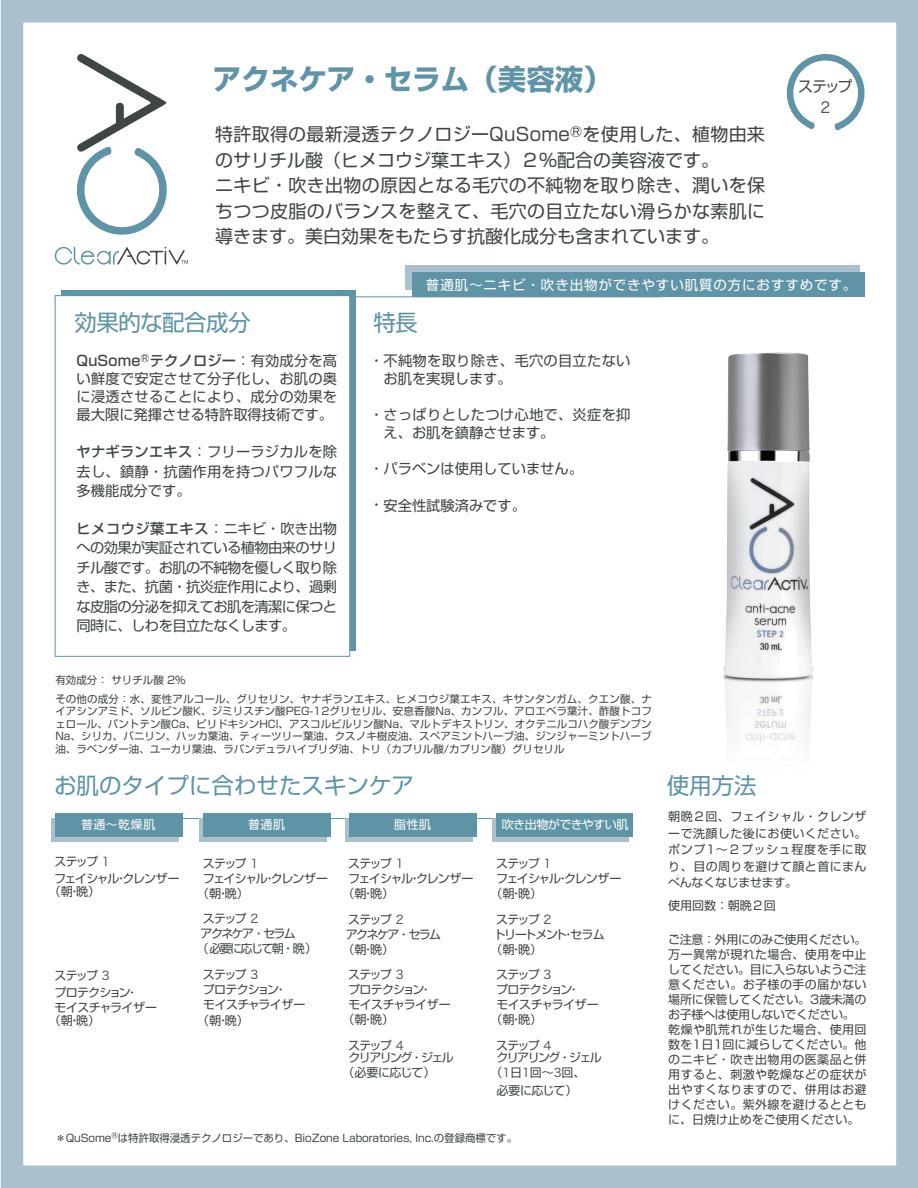
<style>
.page{position:relative;width:918px;height:1188px;background:#fff}
.page>*{position:absolute;margin:0;border:0;box-sizing:border-box;transform-origin:0 0}
.t1{font:700 28.5px "Shin Go Pro";color:#5f94a7}
.t2{font:22.5px "Shin Go Pro";color:#5f94a7}
.t3{font:22.5px "Shin Go Pro";letter-spacing:-.025em;color:#5f94a7}
.t4{font:18px/25.5px "Shin Go Pro";letter-spacing:.015em;color:#3f4645}
.t5{font:15px "Shin Go Pro";color:#3f4645}
.t6{font:15px "Hira Kaku Pro W3";color:#3f4645}
.t7{font:14.25px/19.5px "Shin Go Pro";color:#3f4645;text-align:justify}
.t8{font:14.25px/18px "Shin Go Pro";letter-spacing:.02em;color:#3f4645}
.t9{font:13.5px "Shin Go Pro";letter-spacing:.065em;color:#fff}
.t10{font:12px/15px "Shin Go Pro";letter-spacing:.035em;color:#3f4645}
.t11{font:12px/16.5px "Shin Go Pro";letter-spacing:-.03em;color:#3f4645;text-align:center}
.t12{font:12px/15px "Shin Go Pro";letter-spacing:-.13em;color:#3f4645}
.t13{font:12px "Shin Go Pro";letter-spacing:-.095em;color:#3f4645}
.t14{font:12px/12.9px "Shin Go Pro";letter-spacing:-.05em;color:#3f4645}
.t15{font:12px/12.9px "Shin Go Pro";letter-spacing:-.135em;color:#3f4645}
.t16{font:12px/17.1px "Shin Go Pro";letter-spacing:-.075em;color:#3f4645}
.t17{font:12px/15px "Shin Go Pro";letter-spacing:-.055em;color:#3f4645}
.t18{font:12px/15px "Shin Go Pro";letter-spacing:-.11em;color:#3f4645}
.t19{font:12px/17.1px "Shin Go Pro";letter-spacing:-.105em;color:#3f4645}
.t20{font:12px "Shin Go Pro";letter-spacing:-.025em;color:#fff}
.t21{font:12px "Shin Go Pro";letter-spacing:-.045em;color:#fff}
.t22{font:12px "Shin Go Pro";letter-spacing:-.005em;color:#3f4645}
.t23{font:10.5px/12.6px "Shin Go Pro";color:#3f4645}
.s1{font-weight:500}
.s2{font-family:"Hira Kaku Pro W3"}
</style>
<div class="page">
<img style="left:722px;top:352px;width:91px;height:391px">
<div style="left:406px;top:265px;width:454px;height:24px;background:#aac0cc"></div>
<div style="left:412px;top:272px;width:453px;height:24px;background:#5f94a7"></div>
<div style="left:1px;top:0;width:917px;height:1188px;border:22px solid #aac0cc"></div>
<hr style="left:55px;top:296px;width:607px;height:1px;background:#5f94a7">
<div style="left:61px;top:290px;width:295px;height:360px;background:#5f94a7"></div>
<div style="left:55px;top:296px;width:295px;height:367px;background:#fff"></div>
<div style="left:55px;top:295px;width:295px;height:362px;border:1px solid #5f94a7"></div>
<svg style="left:54px;top:246px;width:134px;height:19px"></svg>
<svg style="left:77px;top:54px;width:90px;height:181px"></svg>
<svg style="left:786px;top:54px;width:79px;height:76px"></svg>
<hr style="left:55px;top:818px;width:565px;height:1px;background:#5f94a7">
<div style="left:51px;top:818px;width:128px;height:24px;background:#aac0cc"></div>
<div style="left:55px;top:813px;width:128px;height:24px;background:#5f94a7"></div>
<div style="left:199px;top:818px;width:127px;height:24px;background:#aac0cc"></div>
<div style="left:203px;top:813px;width:128px;height:24px;background:#5f94a7"></div>
<div style="left:345px;top:818px;width:128px;height:24px;background:#aac0cc"></div>
<div style="left:349px;top:813px;width:128px;height:24px;background:#5f94a7"></div>
<div style="left:493px;top:818px;width:136px;height:24px;background:#aac0cc"></div>
<div style="left:497px;top:813px;width:136px;height:24px;background:#5f94a7"></div>
<h1 class="t1" style="left:213px;top:56px;width:400px">アクネケア・セラム（美容液）</h1>
<h3 class="t4" style="left:215px;top:119px;width:551px">特許取得の最新浸透テクノロジーQuSome<sup>®</sup>を使用した、植物由来のサリチル酸（ヒメコウジ葉エキス）２%配合の美容液です。<br>ニキビ・吹き出物の原因となる毛穴の不純物を取り除き、潤いを保ちつつ皮脂のバランスを整えて、毛穴の目立たない滑らかな素肌に導きます。美白効果をもたらす抗酸化成分も含まれています。</h3>
<h3 class="t5" style="left:798px;top:74px;width:56px">ステップ</h3>
<h3 class="t6" style="left:820px;top:94px;width:11px">2</h3>
<h2 class="t3" style="left:74px;top:304px;width:178px">効果的な配合成分</h2>
<h3 class="t7" style="left:77px;top:349px;width:262px;line-height:18px"><span class="s1">QuSome</span><sup>®</sup><span class="s1">テクノロジー</span>：有効成分を高い鮮度で安定させて分子化し、お肌の奥に浸透させることにより、成分の効果を最大限に発揮させる特許取得技術です。</h3>
<h3 class="t7" style="left:77px;top:440px;width:262px"><span class="s1">ヤナギランエキス</span>：フリーラジカルを除去し、鎮静・抗菌作用を持つパワフルな多機能成分です。</h3>
<h3 class="t7" style="left:77px;top:517px;width:262px"><span class="s1">ヒメコウジ葉エキス</span>：ニキビ・吹き出物への効果が実証されている植物由来のサリチル酸です。お肌の不純物を優しく取り除き、また、抗菌・抗炎症作用により、過剰な皮脂の分泌を抑えてお肌を清潔に保つと同時に、しわを目立たなくします。</h3>
<h2 class="t2" style="left:373px;top:304px;width:46px">特長</h2>
<p class="t9" style="left:426px;top:274px;width:432px">普通肌～ニキビ・吹き出物ができやすい肌質の方におすすめです。</p>
<h3 class="t8" style="left:384px;top:350px;width:249px;text-indent:-14px">・不純物を取り除き、毛穴の目立たないお肌を実現します。</h3>
<h3 class="t8" style="left:384px;top:404px;width:249px;text-indent:-14px">・さっぱりとしたつけ心地で、炎症を抑え、お肌を鎮静させます。</h3>
<h3 class="t7" style="left:370px;top:457px;width:215px">・パラベンは使用していません。</h3>
<h3 class="t7" style="left:370px;top:494px;width:158px">・安全性試験済みです。</h3>
<p class="t23" style="left:55px;top:669px;width:598px;line-height:18.6px">有効成分： サリチル酸 2%<br>その他の成分：水、変性アルコール、グリセリン、ヤナギランエキス、ヒメコウジ葉エキス、キサンタンガム、クエン酸、ナ</p>
<p class="t23" style="left:55px;top:704px;width:598px;text-align:justify">イアシンアミド、ソルビン酸K、ジミリスチン酸PEG-12グリセリル、安息香酸Na、カンフル、アロエベラ葉汁、酢酸トコフェロール、パントテン酸Ca、ピリドキシンHCl、アスコルビルリン酸Na、マルトデキストリン、オクテニルコハク酸デンプンNa、シリカ、バニリン、ハッカ葉油、ティーツリー葉油、クスノキ樹皮油、スペアミントハーブ油、ジンジャーミントハーブ油、ラベンダー油、ユーカリ葉油、ラバンデュラハイブリダ油、トリ（カプリル酸/カプリン酸）グリセリル</p>
<h2 class="t2" style="left:54px;top:767px;width:362px">お肌のタイプに合わせたスキンケア</h2>
<p class="t20" style="left:81px;top:815px;width:76px">普通～乾燥肌</p>
<p class="t19" style="left:54px;top:851px;width:127px">ステップ <span class="s2">1<br></span>フェイシャル・クレンザー</p>
<p class="t11" style="left:49px;top:882px;width:53px">（朝・晩）</p>
<p class="t20" style="left:248px;top:815px;width:39px">普通肌</p>
<p class="t20" style="left:394px;top:815px;width:39px">脂性肌</p>
<p class="t21" style="left:502px;top:815px;width:128px">吹き出物ができやすい肌</p>
<p class="t11" style="left:496px;top:854px;width:57px">ステップ <span class="s2">1</span></p>
<p class="t13" style="left:496px;top:869px;width:127px">フェイシャル・クレンザー</p>
<p class="t11" style="left:490px;top:884px;width:53px">（朝・晩）</p>
<p class="t18" style="left:490px;top:910px;width:116px;text-indent:6px">ステップ <span class="s2">2<br></span>トリートメント・セラム（朝・晩）</p>
<p class="t11" style="left:496px;top:965px;width:57px">ステップ <span class="s2">3</span></p>
<p class="t16" style="left:496px;top:979px;width:85px">プロテクション・</p>
<p class="t14" style="left:496px;top:997px;width:104px">モイスチャライザー</p>
<p class="t11" style="left:490px;top:1010px;width:53px">（朝・晩）</p>
<p class="t15" style="left:496px;top:1037px;width:107px">ステップ <span class="s2">4<br></span>クリアリング・ジェル</p>
<p class="t11" style="left:490px;top:1063px;width:97px;line-height:17.1px">（<span class="s2">1</span>日<span class="s2">1</span>回～<span class="s2">3</span>回、必要に応じて）</p>
<p class="t11" style="left:203px;top:853px;width:57px">ステップ <span class="s2">1</span></p>
<p class="t13" style="left:203px;top:868px;width:127px">フェイシャル・クレンザー</p>
<p class="t11" style="left:197px;top:883px;width:53px">（朝・晩）</p>
<p class="t11" style="left:203px;top:909px;width:57px">ステップ <span class="s2">2</span></p>
<p class="t12" style="left:201px;top:925px;width:97px">アクネケア・セラム</p>
<p class="t12" style="left:197px;top:939px;width:122px">（必要に応じて朝・晩）</p>
<p class="t17" style="left:203px;top:965px;width:104px">ステップ <span class="s2">3<br></span>プロテクション・<br>モイスチャライザー</p>
<p class="t11" style="left:197px;top:1011px;width:53px">（朝・晩）</p>
<p class="t11" style="left:348px;top:854px;width:57px">ステップ <span class="s2">1</span></p>
<p class="t13" style="left:348px;top:869px;width:127px">フェイシャル・クレンザー</p>
<p class="t11" style="left:343px;top:884px;width:53px">（朝・晩）</p>
<p class="t12" style="left:343px;top:910px;width:100px;text-indent:6px">ステップ <span class="s2">2<br></span>アクネケア・セラム（朝・晩）</p>
<p class="t11" style="left:348px;top:965px;width:57px">ステップ <span class="s2">3</span></p>
<p class="t16" style="left:348px;top:979px;width:85px">プロテクション・</p>
<p class="t14" style="left:348px;top:997px;width:104px">モイスチャライザー</p>
<p class="t11" style="left:343px;top:1010px;width:53px">（朝・晩）</p>
<p class="t15" style="left:348px;top:1037px;width:107px">ステップ <span class="s2">4<br></span>クリアリング・ジェル</p>
<p class="t11" style="left:343px;top:1063px;width:94px">（必要に応じて）</p>
<p class="t16" style="left:54px;top:965px;width:85px">ステップ <span class="s2">3<br></span>プロテクション・</p>
<p class="t14" style="left:49px;top:1000px;width:110px;text-indent:6px">モイスチャライザー（朝・晩）</p>
<p class="t23" style="left:55px;top:1131px;width:463px">＊QuSome<sup>®</sup>は特許取得浸透テクノロジーであり、BioZone Laboratories, Inc.の登録商標です。</p>
<h2 class="t2" style="left:667px;top:767px;width:91px">使用方法</h2>
<p class="t11" style="left:668px;top:807px;width:200px;text-align:justify">朝晩２回、フェイシャル・クレンザーで洗顔した後にお使いください。ポンプ1～２プッシュ程度を手に取り、目の周りを避けて顔と首にまんべんなくなじませます。</p>
<p class="t22" style="left:668px;top:895px;width:109px">使用回数：朝晩２回</p>
<p class="t10" style="left:668px;top:931px;width:200px">ご注意：外用にのみご使用ください。万一異常が現れた場合、使用を中止してください。目に入らないようご注意ください。お子様の手の届かない場所に保管してください。3歳未満のお子様へは使用しないでください。乾燥や肌荒れが生じた場合、使用回数を1日1回に減らしてください。他のニキビ・吹き出物用の医薬品と併用すると、刺激や乾燥などの症状が出やすくなりますので、併用はお避けください。紫外線を避けるとともに、日焼け止めをご使用ください。</p>
</div>
